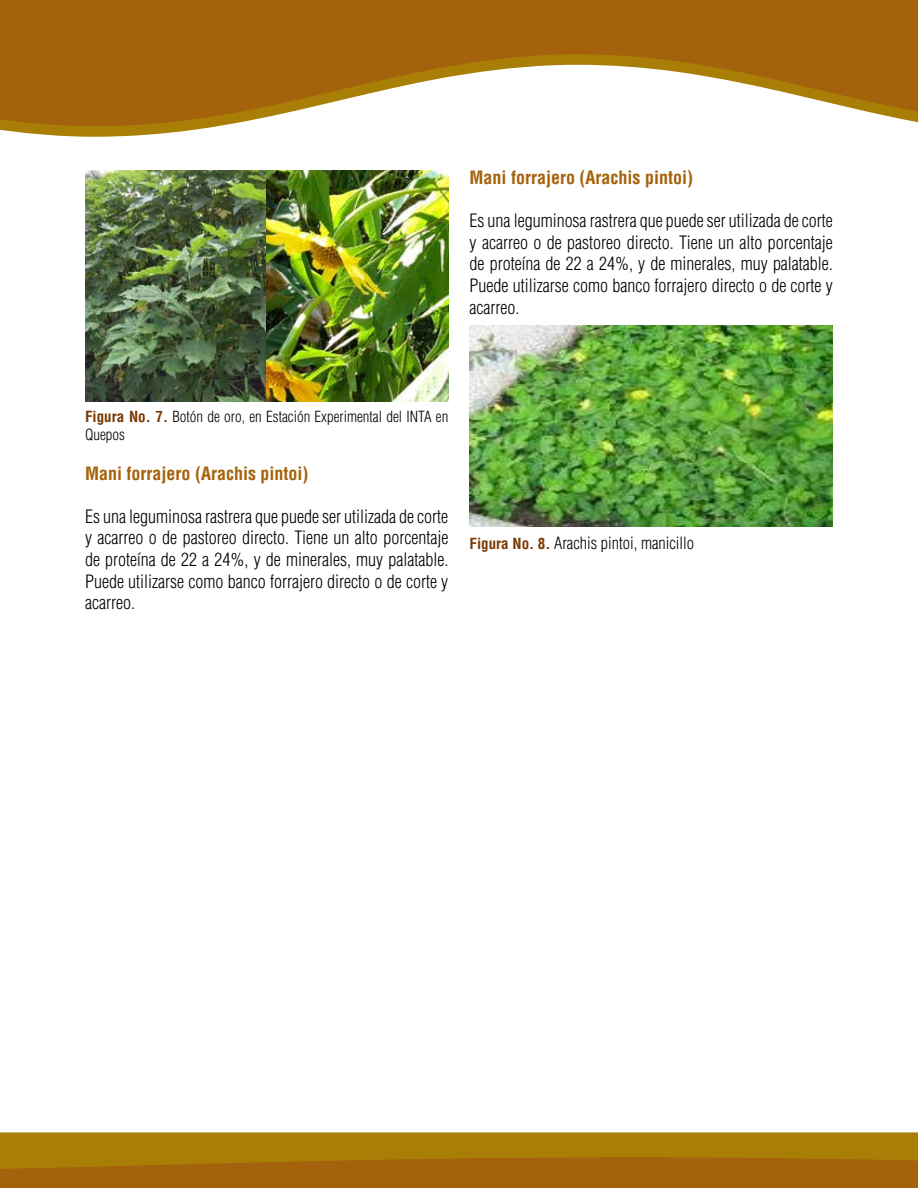
<style>
.page{position:relative;width:918px;height:1188px;background:#fff}
.page>*{position:absolute;margin:0;border:0;box-sizing:border-box;transform-origin:0 0}
.t1{font:300 condensed 18px/21.6px "Helvetica";color:#000;text-align:justify}
.t2{font:700 condensed 18px "Helvetica";color:#a5620c}
.t3{font:300 condensed 16.5px "Helvetica";color:#000}
.t4{font:300 condensed 15px/18px "Helvetica";color:#000}
.s1{font-weight:700;color:#783800}
.s2{font-weight:700;font-size:15px;color:#783800}
</style>
<div class="page">
<div style="left:0;top:1174px;width:918px;height:14px;background:#a5620c"></div>
<svg style="left:0;top:1132px;width:918px;height:42px;background:#a7760b"></svg>
<div style="left:0;top:0;width:916px;height:40px;background:#a5620c"></div>
<svg style="left:0;top:40px;width:916px;height:97px;fill:#a5660c"></svg>
<svg style="left:916px;top:0;width:2px;height:123px"></svg>
<img style="left:85px;top:170px;width:363px;height:232px">
<img style="left:470px;top:326px;width:363px;height:200px">
<p class="t2" style="left:470px;top:166px;width:225px">Mani forrajero (Arachis pintoi)</p>
<p class="t1" style="left:470px;top:210px;width:365px">Es una leguminosa rastrera que puede ser utilizada de corte y acarreo o de pastoreo directo. Tiene un alto porcentaje de proteína de 22 a 24%, y de minerales, muy palatable.<br>Puede utilizarse como banco forrajero directo o de corte y acarreo.</p>
<p class="t4" style="left:85px;top:407px;width:365px"><span class="s1">Figura No. 7.</span> Botón de oro, en Estación Experimental del INTA en<br>Quepos</p>
<p class="t2" style="left:85px;top:462px;width:225px">Mani forrajero (Arachis pintoi)</p>
<p class="t1" style="left:85px;top:505px;width:365px">Es una leguminosa rastrera que puede ser utilizada de corte y acarreo o de pastoreo directo. Tiene un alto porcentaje de proteína de 22 a 24%, y de minerales, muy palatable.<br>Puede utilizarse como banco forrajero directo o de corte y acarreo.</p>
<p class="t3" style="left:470px;top:534px;width:226px"><span class="s2">Figura No. 8.</span> Arachis pintoi, manicillo</p>
</div>
